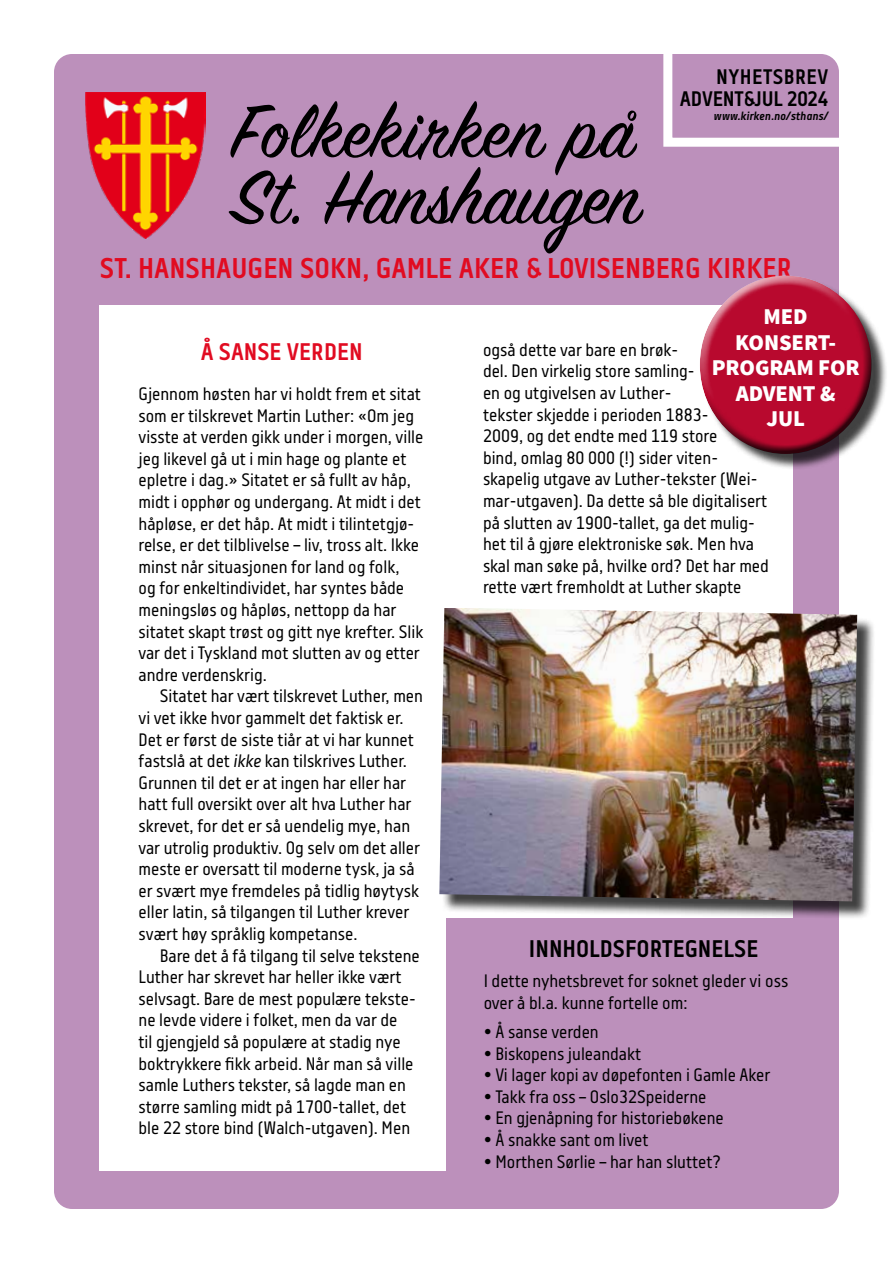
<style>
.page{position:relative;width:893px;height:1263px;background:#fff}
.page>*{position:absolute;margin:0;border:0;box-sizing:border-box;transform-origin:0 0}
.t1{font:84px/66px "Sign Painter House Script";letter-spacing:.01em;color:#000}
.t2{font:700 28.5px "Centima";color:#e10b21}
.t3{font:700 24px "Centima";color:#000}
.t4{font:700 24px "Centima";color:#e10b21}
.t5{font:900 22.5px/25.5px "Source Sans Pro";letter-spacing:-.005em;color:#fff;text-align:center}
.t6{font:700 21px/21.8px "Centima";letter-spacing:-.01em;color:#000;text-align:right}
.t7{font:18px/21.6px "Centima";color:#000}
.t8{font:italic 700 12px "Centima";color:#000}
.s1{font-style:italic}
</style>
<div class="page">
<div style="left:54px;top:54px;width:785px;height:1155px;background:#bc90bb;border-radius:18px"></div>
<div style="left:100px;top:97px;width:693px;height:1074px;background:#fff"></div>
<div style="left:64px;top:64px;width:762px;height:241px;background:#bc90bb"></div>
<img style="left:86px;top:92px;width:119px;height:146px">
<div style="left:663px;top:34px;width:202px;height:113px;border:9px solid #fff"></div>
<div style="left:446px;top:918px;width:366px;height:281px;background:#bc90bb"></div>
<div style="left:702px;top:278px;width:186px;height:192px;background:#000;opacity:.75"></div>
<div style="left:697px;top:275px;width:168px;height:138px;background:#fff;opacity:.75"></div>
<div style="left:702px;top:302px;width:171px;height:154px;background:#000;opacity:.75"></div>
<div style="left:442px;top:610px;width:434px;height:310px;background:#000;opacity:.75"></div>
<img style="left:439px;top:608px;width:418px;height:293px">
<h1 class="t1" style="left:232px;top:106px;width:410px">Folkekirken på<br>St. Hanshaugen</h1>
<p class="t6" style="left:680px;top:66px;width:150px">NYHETSBREV<br>ADVENT&amp;JUL 2024</p>
<p class="t8" style="left:713px;top:109px;width:116px">www.kirken.no/sthans/</p>
<h2 class="t2" style="left:100px;top:251px;width:694px">ST. HANSHAUGEN SOKN, GAMLE AKER &amp; LOVISENBERG KIRKER</h2>
<h3 class="t4" style="left:201px;top:338px;width:163px">Å SANSE VERDEN</h3>
<p class="t7" style="left:139px;top:383px;width:286px">Gjennom høsten har vi holdt frem et sitat som er tilskrevet Martin Luther: «Om jeg visste at verden gikk under i morgen, ville jeg likevel gå ut i min hage og plante et epletre i dag.» Sitatet er så fullt av håp, midt i opphør og undergang. At midt i det håpløse, er det håp. At midt i tilintetgjø&shy;relse, er det tilblivelse – liv, tross alt. Ikke minst når situasjonen for land og folk,<br>og for enkeltindividet, har syntes både meningsløs og håpløs, nettopp da har sitatet skapt trøst og gitt nye krefter. Slik var det i Tyskland mot slutten av og etter andre verdenskrig.</p>
<p class="t7" style="left:139px;top:686px;width:286px;text-indent:21px">Sitatet har vært tilskrevet Luther, men vi vet ikke hvor gammelt det faktisk er.<br>Det er først de siste tiår at vi har kunnet fastslå at det <span class="s1">ikke</span> kan tilskrives Luther.<br>Grunnen til det er at ingen har eller har hatt full oversikt over alt hva Luther har skrevet, for det er så uendelig mye, han var utrolig produktiv. Og selv om det aller meste er oversatt til moderne tysk, ja så er svært mye fremdeles på tidlig høytysk eller latin, så tilgangen til Luther krever svært høy språklig kompetanse.</p>
<p class="t7" style="left:139px;top:945px;width:283px;text-indent:21px">Bare det å få tilgang til selve tekstene Luther har skrevet har heller ikke vært selvsagt. Bare de mest populære tekste&shy;ne levde videre i folket, men da var de<br>til gjengjeld så populære at stadig nye boktrykkere fikk arbeid. Når man så ville samle Luthers tekster, så lagde man en større samling midt på 1700-tallet, det ble 22 store bind (Walch-utgaven). Men</p>
<p class="t5" style="left:712px;top:305px;width:149px">MED<br>KONSERT-<br>PROGRAM FOR<br>ADVENT &amp;<br>JUL</p>
<p class="t7" style="left:483px;top:339px;width:287px">også dette var bare en brøk-<br>del. Den virkelig store samling-<br>en og utgivelsen av Luther-<br>tekster skjedde i perioden 1883-<br>2009, og det endte med 119 store<br>bind, omlag 80 000 (!) sider viten&shy;skapelig utgave av Luther-tekster (Wei&shy;mar-utgaven). Da dette så ble digitalisert på slutten av 1900-tallet, ga det mulig&shy;het til å gjøre elektroniske søk. Men hva skal man søke på, hvilke ord? Det har med rette vært fremholdt at Luther skapte</p>
<h3 class="t3" style="left:529px;top:934px;width:231px">INNHOLDSFORTEGNELSE</h3>
<p class="t7" style="left:484px;top:971px;width:306px">I dette nyhetsbrevet for soknet gleder vi oss over å bl.a. kunne fortelle om:</p>
<p class="t7" style="left:484px;top:1021px;width:117px">• Å sanse verden</p>
<p class="t7" style="left:484px;top:1043px;width:159px">• Biskopens juleandakt</p>
<p class="t7" style="left:484px;top:1064px;width:288px">• Vi lager kopi av døpefonten i Gamle Aker</p>
<p class="t7" style="left:484px;top:1086px;width:224px">• Takk fra oss – Oslo32Speiderne</p>
<p class="t7" style="left:484px;top:1108px;width:242px">• En gjenåpning for historiebøkene</p>
<p class="t7" style="left:484px;top:1129px;width:166px">• Å snakke sant om livet</p>
<p class="t7" style="left:484px;top:1151px;width:239px">• Morthen Sørlie – har han sluttet?</p>
</div>
